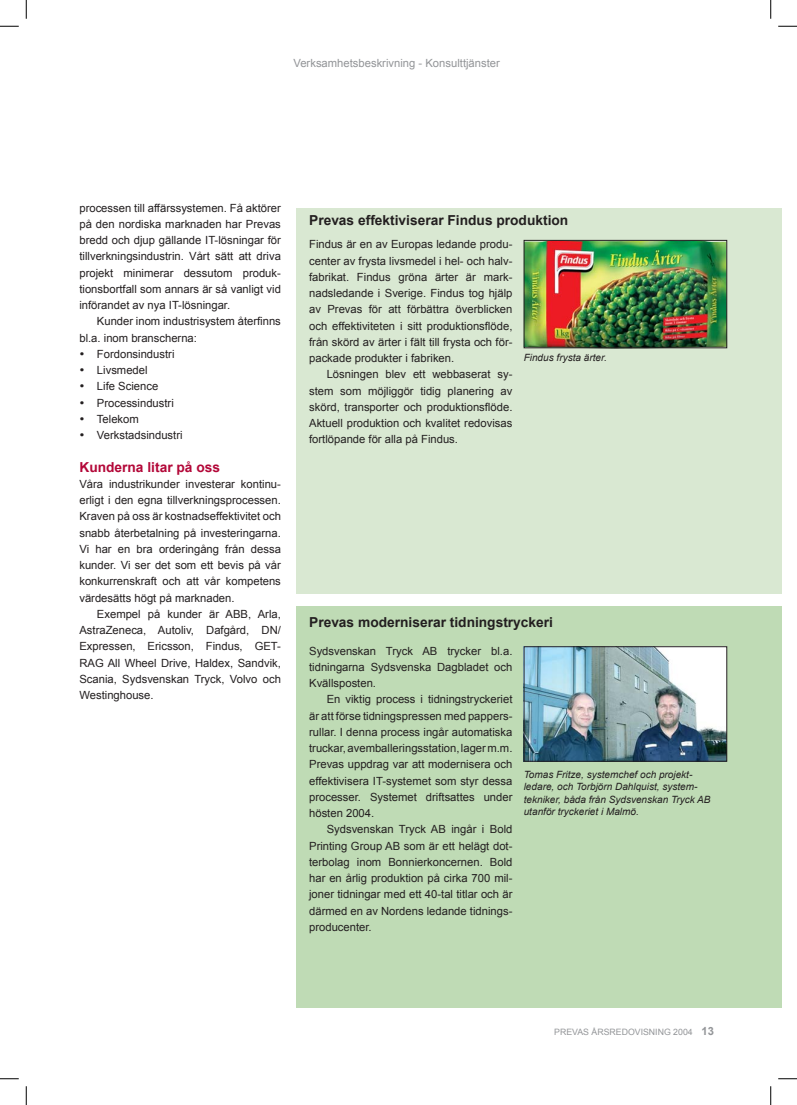
<style>
.page{position:relative;width:797px;height:1105px;background:#fff}
.page>*{position:absolute;margin:0;border:0;box-sizing:border-box;transform-origin:0 0}
.t1{font:700 13.75px "Arial";color:#231f20}
.t2{font:700 13.75px "Arial";color:#b30738}
.t3{font:11.25px/16.2px "Arial";color:#231f20;text-align:justify}
.t4{font:11.25px "Arial";color:#939598}
.t5{font:700 11.25px "Arial";color:#939598}
.t6{font:italic 10px/12.5px "Arial";color:#231f20}
.t7{font:8.75px "Arial";color:#939598}
</style>
<div class="page">
<div style="left:296px;top:606px;width:485px;height:402px;background:#bfdbb5"></div>
<div style="left:296px;top:208px;width:485px;height:386px;background:#d9e8d2"></div>
<img style="left:523px;top:648px;width:203px;height:114px">
<div style="left:523px;top:646px;width:204px;height:115px;border:1px solid #231f20"></div>
<img style="left:525px;top:242px;width:200px;height:104px">
<div style="left:523px;top:240px;width:204px;height:108px;border:1px solid #231f20"></div>
<svg style="left:0;top:25px;width:19px;height:2px"></svg>
<svg style="left:778px;top:25px;width:19px;height:2px"></svg>
<svg style="left:0;top:1078px;width:19px;height:1px"></svg>
<svg style="left:778px;top:1078px;width:19px;height:1px"></svg>
<svg style="left:25px;top:0;width:2px;height:19px"></svg>
<svg style="left:25px;top:1086px;width:2px;height:19px"></svg>
<svg style="left:770px;top:0;width:1px;height:19px"></svg>
<svg style="left:770px;top:1086px;width:1px;height:19px"></svg>
<p class="t4" style="left:293px;top:57px;width:208px">Verksamhetsbeskrivning - Konsulttjänster</p>
<p class="t3" style="left:79px;top:200px;width:203px">processen till affärssystemen. Få aktörer på den nordiska marknaden har Prevas bredd och djup gällande IT-lösningar för tillverkningsindustrin. Vårt sätt att driva projekt minimerar dessutom produk&shy;tionsbortfall som annars är så vanligt vid införandet av nya IT-lösningar.</p>
<p class="t3" style="left:79px;top:313px;width:203px;text-indent:18px">Kunder inom industrisystem återfinns bl.a. inom branscherna:</p>
<p class="t3" style="left:79px;top:346px;width:97px">• Fordonsindustri</p>
<p class="t3" style="left:79px;top:362px;width:70px">• Livsmedel</p>
<p class="t3" style="left:79px;top:378px;width:80px">• Life Science</p>
<p class="t3" style="left:79px;top:395px;width:96px">• Processindustri</p>
<p class="t3" style="left:79px;top:411px;width:61px">• Telekom</p>
<p class="t3" style="left:79px;top:427px;width:105px">• Verkstadsindustri</p>
<p class="t2" style="left:79px;top:459px;width:142px">Kunderna litar på oss</p>
<p class="t3" style="left:79px;top:476px;width:203px">Våra industrikunder investerar kontinu&shy;erligt i den egna tillverkningsprocessen.<br>Kraven på oss är kostnadseffektivitet och snabb återbetalning på investeringarna.<br>Vi har en bra orderingång från dessa kunder. Vi ser det som ett bevis på vår konkurrenskraft och att vår kompetens värdesätts högt på marknaden.</p>
<p class="t3" style="left:79px;top:606px;width:203px;text-indent:18px">Exempel på kunder är ABB, Arla, AstraZeneca, Autoliv, Dafgård, DN/ Expressen, Ericsson, Findus, GET-RAG All Wheel Drive, Haldex, Sandvik, Scania, Sydsvenskan Tryck, Volvo och Westinghouse.</p>
<p class="t1" style="left:309px;top:212px;width:261px">Prevas effektiviserar Findus produktion</p>
<p class="t3" style="left:309px;top:236px;width:205px">Findus är en av Europas ledande produ&shy;center av frysta livsmedel i hel- och halv&shy;fabrikat. Findus gröna ärter är mark&shy;nadsledande i Sverige. Findus tog hjälp av Prevas för att förbättra överblicken och effektiviteten i sitt produktionsflöde, från skörd av ärter i fält till frysta och för&shy;packade produkter i fabriken.</p>
<p class="t3" style="left:309px;top:366px;width:205px;text-indent:18px">Lösningen blev ett webbaserat sy&shy;stem som möjliggör tidig planering av skörd, transporter och produktionsflöde.<br>Aktuell produktion och kvalitet redovisas fortlöpande för alla på Findus.</p>
<p class="t6" style="left:523px;top:351px;width:84px">Findus frysta ärter.</p>
<p class="t1" style="left:309px;top:614px;width:245px">Prevas moderniserar tidningstryckeri</p>
<p class="t3" style="left:309px;top:642px;width:205px">Sydsvenskan Tryck AB trycker bl.a. tidningarna Sydsvenska Dagbladet och Kvällsposten.</p>
<p class="t3" style="left:309px;top:691px;width:205px;text-indent:18px">En viktig process i tidningstryckeriet är att förse tidningspressen med pappers&shy;rullar. I denna process ingår automatiska truckar, avemballeringsstation, lager m.m.<br>Prevas uppdrag var att modernisera och effektivisera IT-systemet som styr dessa processer. Systemet driftsattes under hösten 2004.</p>
<p class="t3" style="left:309px;top:821px;width:205px;text-indent:18px">Sydsvenskan Tryck AB ingår i Bold Printing Group AB som är ett helägt dot&shy;terbolag inom Bonnierkoncernen. Bold har en årlig produktion på cirka 700 mil&shy;joner tidningar med ett 40-tal titlar och är därmed en av Nordens ledande tidnings&shy;producenter.</p>
<p class="t6" style="left:523px;top:768px;width:188px">Tomas Fritze, systemchef och projekt&shy;ledare, och Torbjörn Dahlquist, system&shy;tekniker, båda från Sydsvenskan Tryck AB utanför tryckeriet i Malmö.</p>
<p class="t7" style="left:554px;top:1027px;width:140px">PREVAS ÅRSREDOVISNING 2004</p>
<p class="t5" style="left:701px;top:1025px;width:14px">13</p>
</div>
